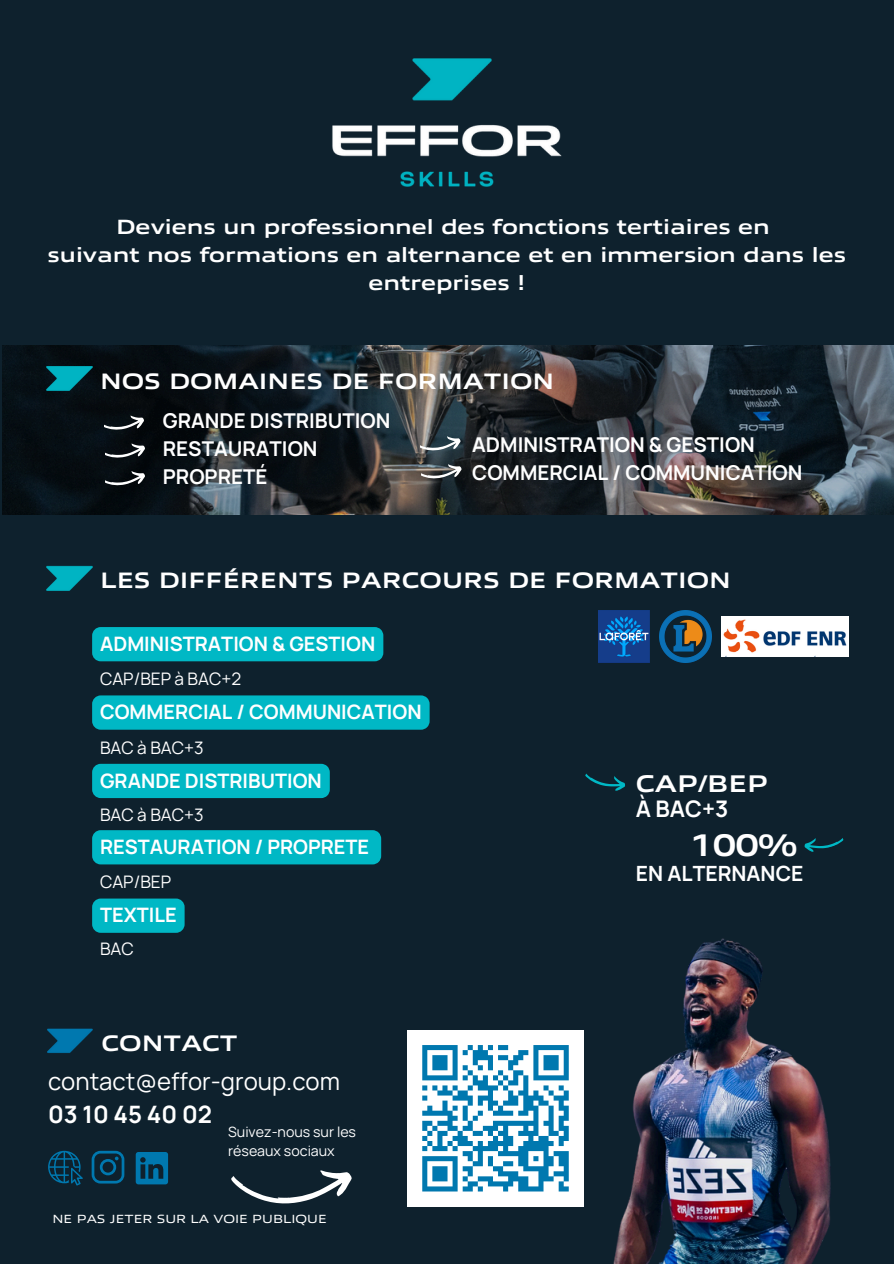
<style>
.page{position:relative;width:894px;height:1264px;background:#fff}
.page>*{position:absolute;margin:0;border:0;box-sizing:border-box;transform-origin:0 0}
.t1{font:700 31.5px "Allumi Std Extended";color:#fff}
.t2{font:700 24.3px "Allumi Std Extended";color:#fff}
.t3{font:24px/32.7px "Manrope";color:#fff}
.t4{font:700 22.8px "Manrope";color:#fff}
.t5{font:700 22.65px "Allumi Std Extended";color:#fff}
.t6{font:700 22.5px "Allumi Std Extended";color:#fff}
.t7{font:700 21px "Manrope";color:#fff}
.t8{font:700 20.7px/28.2px "Allumi Std Extended";color:#fff;text-align:center}
.t9{font:700 20.4px "Manrope";color:#fff}
.t10{font:700 19.8px "Manrope";color:#fff}
.t11{font:17.25px "Manrope";color:#fff}
.t12{font:14.25px "Manrope";color:#fff}
.t13{font:12px "Allumi Std Extended";color:#fff}
.s1{font-weight:700}
</style>
<div class="page">
<div style="left:0;top:0;width:893px;height:1263px;background:#0e212d"></div>
<img style="left:332px;top:58px;width:230px;height:129px">
<img style="left:2px;top:345px;width:891px;height:170px">
<svg style="left:104px;top:414px;width:40px;height:16px"></svg>
<svg style="left:105px;top:442px;width:40px;height:16px"></svg>
<img style="left:43px;top:366px;width:52px;height:27px">
<img style="left:46px;top:566px;width:47px;height:25px">
<svg style="left:105px;top:470px;width:40px;height:16px"></svg>
<svg style="left:585px;top:773px;width:40px;height:18px"></svg>
<svg style="left:804px;top:838px;width:40px;height:14px"></svg>
<img style="left:47px;top:1028px;width:46px;height:25px">
<img style="left:554px;top:938px;width:277px;height:325px">
<div style="left:407px;top:1029px;width:176px;height:177px;background:#fff"></div>
<svg style="left:422px;top:1045px;width:147px;height:147px"></svg>
<svg style="left:231px;top:1170px;width:121px;height:34px"></svg>
<div style="left:92px;top:627px;width:291px;height:34px;background:#00b8c5"></div>
<div style="left:92px;top:695px;width:337px;height:34px;background:#00b8c5"></div>
<svg style="left:92px;top:1150px;width:32px;height:33px"></svg>
<svg style="left:136px;top:1152px;width:32px;height:32px"></svg>
<svg style="left:48px;top:1150px;width:35px;height:35px"></svg>
<img style="left:721px;top:616px;width:127px;height:40px">
<img style="left:659px;top:610px;width:52px;height:52px">
<img style="left:598px;top:610px;width:51px;height:52px">
<div style="left:92px;top:763px;width:238px;height:35px;background:#00b8c5"></div>
<div style="left:92px;top:830px;width:289px;height:34px;background:#00b8c5"></div>
<div style="left:92px;top:898px;width:92px;height:34px;background:#00b8c5;border-radius:9px"></div>
<svg style="left:421px;top:435px;width:40px;height:16px"></svg>
<svg style="left:422px;top:463px;width:40px;height:16px"></svg>
<p class="t8" style="left:47px;top:211px;width:799px">Deviens un professionnel des fonctions tertiaires en<br>suivant nos formations en alternance et en immersion dans les entreprises !</p>
<h2 class="t6" style="left:100px;top:364px;width:455px">NOS DOMAINES DE FORMATION</h2>
<p class="t9" style="left:163px;top:406px;width:229px">GRANDE DISTRIBUTION</p>
<p class="t9" style="left:163px;top:434px;width:156px">RESTAURATION</p>
<p class="t9" style="left:472px;top:430px;width:284px">ADMINISTRATION &amp; GESTION</p>
<h6 class="t9" style="left:472px;top:458px;width:331px">COMMERCIAL / COMMUNICATION</h6>
<h4 class="t9" style="left:163px;top:462px;width:106px">PROPRETÉ</h4>
<p class="t6" style="left:100px;top:564px;width:632px">LES DIFFÉRENTS PARCOURS DE FORMATION</p>
<h4 class="t10" style="left:100px;top:629px;width:277px">ADMINISTRATION &amp; GESTION</h4>
<h4 class="t11" style="left:100px;top:666px;width:142px">CAP/BEP à BAC+2</h4>
<p class="t10" style="left:100px;top:698px;width:323px">COMMERCIAL / COMMUNICATION</p>
<h2 class="t11" style="left:100px;top:735px;width:105px">BAC à BAC+3</h2>
<p class="t10" style="left:100px;top:766px;width:223px">GRANDE DISTRIBUTION</p>
<h1 class="t11" style="left:100px;top:802px;width:105px">BAC à BAC+3</h1>
<h2 class="t10" style="left:100px;top:832px;width:270px">RESTAURATION / PROPRETE</h2>
<p class="t11" style="left:100px;top:869px;width:73px">CAP/BEP</p>
<p class="t10" style="left:100px;top:901px;width:78px">TEXTILE</p>
<h4 class="t11" style="left:100px;top:937px;width:35px">BAC</h4>
<p class="t5" style="left:101px;top:1026px;width:138px">CONTACT</p>
<h4 class="t3" style="left:48px;top:1064px;width:293px">contact@effor-group.com<br><span class="s1">03 10 45 40 02</span></h4>
<p class="t12" style="left:228px;top:1121px;width:129px">Suivez-nous sur les</p>
<p class="t12" style="left:228px;top:1140px;width:108px">réseaux sociaux</p>
<p class="t13" style="left:52px;top:1210px;width:276px">NE PAS JETER SUR LA VOIE PUBLIQUE</p>
<h2 class="t2" style="left:635px;top:765px;width:134px">CAP/BEP</h2>
<h4 class="t4" style="left:635px;top:792px;width:94px">À BAC+3</h4>
<p class="t1" style="left:690px;top:822px;width:108px">100%</p>
<h4 class="t7" style="left:635px;top:858px;width:169px">EN ALTERNANCE</h4>
</div>
